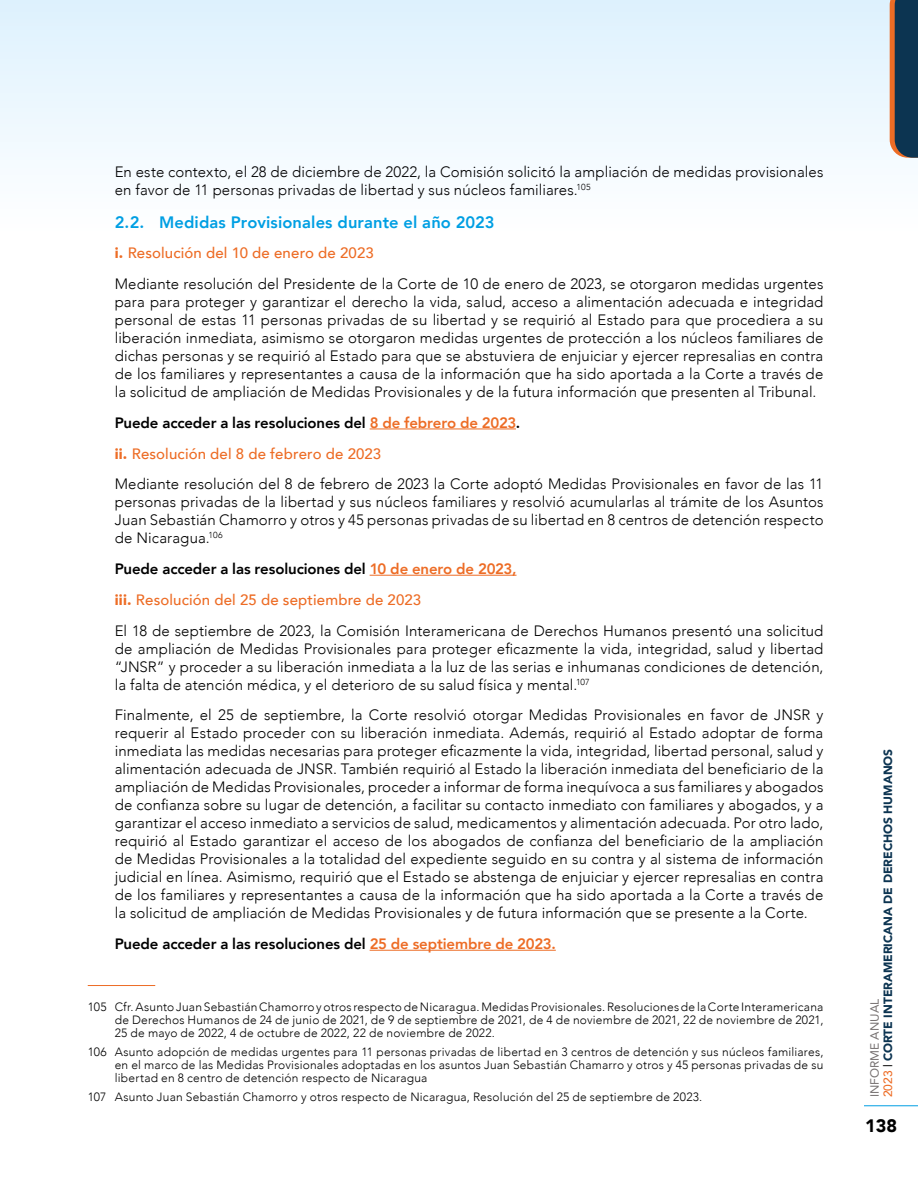
<style>
.page{position:relative;width:918px;height:1188px;background:#fff}
.page>*{position:absolute;margin:0;border:0;box-sizing:border-box;transform-origin:0 0}
.t1{font:900 18px "Avenir";color:#000}
.t2{font:800 16.5px "Avenir";letter-spacing:.01em;color:#009fe3}
.t3{font:300 15px/18px "Avenir";letter-spacing:.01em;color:#000}
.t4{font:800 15px "Avenir";letter-spacing:-.01em;color:#000}
.t5{font:300 12px/12.8px "Avenir";letter-spacing:.02em;color:#000;text-align:justify}
.t6{font:900 12px/13.5px "Avenir";color:#0c3451}
.s1{font-weight:900;color:#ed6c25}
.s2{font-weight:500;color:#ed6c25}
.s3{font-weight:800}
.s4{font-weight:800;color:#ed6c25}
.s5{color:#ed6c25}
.s6{font-weight:400;color:#767171}
.s7{font-weight:500;color:#000}
</style>
<div class="page">
<hr style="left:864px;top:1106px;width:54px;height:1px;background:#009fe3">
<div style="left:0;top:0;width:918px;height:294px;background:linear-gradient(to bottom,#def2fd,#fff)"></div>
<svg style="left:890px;top:0;width:28px;height:158px"></svg>
<hr style="left:370px;top:429px;width:146px;height:1px;background:#ed6c25">
<hr style="left:370px;top:575px;width:147px;height:1px;background:#ed6c25">
<hr style="left:370px;top:950px;width:186px;height:1px;background:#ed6c25">
<hr style="left:88px;top:985px;width:67px;height:1px;background:#ed6c25">
<p class="t3" style="left:115px;top:163px;width:710px">En este contexto, el 28 de diciembre de 2022, la Comisión solicitó la ampliación de medidas provisionales en favor de 11 personas privadas de libertad y sus núcleos familiares.<sup>105</sup></p>
<p class="t2" style="left:115px;top:209px;width:381px">2.2. Medidas Provisionales durante el año 2023</p>
<p class="t3" style="left:115px;top:238px;width:710px;line-height:30.8px"><span class="s1">i.</span> <span class="s2">Resolución del 10 de enero de 2023<br></span>Mediante resolución del Presidente de la Corte de 10 de enero de 2023, se otorgaron medidas urgentes</p>
<p class="t3" style="left:115px;top:293px;width:710px;text-align:justify">para para proteger y garantizar el derecho la vida, salud, acceso a alimentación adecuada e integridad personal de estas 11 personas privadas de su libertad y se requirió al Estado para que procediera a su liberación inmediata, asimismo se otorgaron medidas urgentes de protección a los núcleos familiares de dichas personas y se requirió al Estado para que se abstuviera de enjuiciar y ejercer represalias en contra de los familiares y representantes a causa de la información que ha sido aportada a la Corte a través de la solicitud de ampliación de Medidas Provisionales y de la futura información que presenten al Tribunal.</p>
<p class="t3" style="left:115px;top:407px;width:710px;line-height:30.8px"><span class="s3">Puede acceder a las resoluciones del</span> <span class="s4">8 de febrero de 2023</span><span class="s3">.<br></span><span class="s1">ii.</span> <span class="s2">Resolución del 8 de febrero de 2023<br></span>Mediante resolución del 8 de febrero de 2023 la Corte adoptó Medidas Provisionales en favor de las 11</p>
<p class="t3" style="left:115px;top:493px;width:710px;text-align:justify">personas privadas de la libertad y sus núcleos familiares y resolvió acumularlas al trámite de los Asuntos Juan Sebastián Chamorro y otros y 45 personas privadas de su libertad en 8 centros de detención respecto de Nicaragua.<sup>106</sup></p>
<p class="t3" style="left:115px;top:554px;width:710px;line-height:30.8px"><span class="s3">Puede acceder a las resoluciones del</span> <span class="s4">10 de enero de 2023,<br></span><span class="s1">iii.</span> <span class="s2">Resolución del 25 de septiembre de 2023<br></span>El 18 de septiembre de 2023, la Comisión Interamericana de Derechos Humanos presentó una solicitud</p>
<p class="t3" style="left:115px;top:639px;width:710px;text-align:justify">de ampliación de Medidas Provisionales para proteger eficazmente la vida, integridad, salud y libertad “JNSR” y proceder a su liberación inmediata a la luz de las serias e inhumanas condiciones de detención, la falta de atención médica, y el deterioro de su salud física y mental.<sup>107</sup></p>
<p class="t3" style="left:115px;top:706px;width:710px;text-align:justify">Finalmente, el 25 de septiembre, la Corte resolvió otorgar Medidas Provisionales en favor de JNSR y requerir al Estado proceder con su liberación inmediata. Además, requirió al Estado adoptar de forma inmediata las medidas necesarias para proteger eficazmente la vida, integridad, libertad personal, salud y alimentación adecuada de JNSR. También requirió al Estado la liberación inmediata del beneficiario de la ampliación de Medidas Provisionales, proceder a informar de forma inequívoca a sus familiares y abogados de confianza sobre su lugar de detención, a facilitar su contacto inmediato con familiares y abogados, y a garantizar el acceso inmediato a servicios de salud, medicamentos y alimentación adecuada. Por otro lado, requirió al Estado garantizar el acceso de los abogados de confianza del beneficiario de la ampliación de Medidas Provisionales a la totalidad del expediente seguido en su contra y al sistema de información judicial en línea. Asimismo, requirió que el Estado se abstenga de enjuiciar y ejercer represalias en contra de los familiares y representantes a causa de la información que ha sido aportada a la Corte a través de la solicitud de ampliación de Medidas Provisionales y de futura información que se presente a la Corte.</p>
<p class="t4" style="left:115px;top:932px;width:443px">Puede acceder a las resoluciones del <span class="s5">25 de septiembre de 2023.</span></p>
<p class="t5" style="left:115px;top:1001px;width:710px;text-indent:-27px">105 Cfr. Asunto Juan Sebastián Chamorro y otros respecto de Nicaragua. Medidas Provisionales. Resoluciones de la Corte Interamericana de Derechos Humanos de 24 de junio de 2021, de 9 de septiembre de 2021, de 4 de noviembre de 2021, 22 de noviembre de 2021, 25 de mayo de 2022, 4 de octubre de 2022, 22 de noviembre de 2022.</p>
<p class="t5" style="left:115px;top:1046px;width:710px;text-indent:-27px">106 Asunto adopción de medidas urgentes para 11 personas privadas de libertad en 3 centros de detención y sus núcleos familiares, en el marco de las Medidas Provisionales adoptadas en los asuntos Juan Sebastián Chamarro y otros y 45 personas privadas de su libertad en 8 centro de detención respecto de Nicaragua</p>
<p class="t5" style="left:88px;top:1091px;width:616px">107 Asunto Juan Sebastián Chamorro y otros respecto de Nicaragua, Resolución del 25 de septiembre de 2023.</p>
<p class="t6" style="left:867px;top:1097px;width:350px;rotate:-90deg"><span class="s6">INFORME ANUAL<br></span><span class="s2">2023</span> <span class="s7">|</span> CORTE INTERAMERICANA DE DERECHOS HUMANOS</p>
<p class="t1" style="left:865px;top:1110px;width:33px">138</p>
</div>
